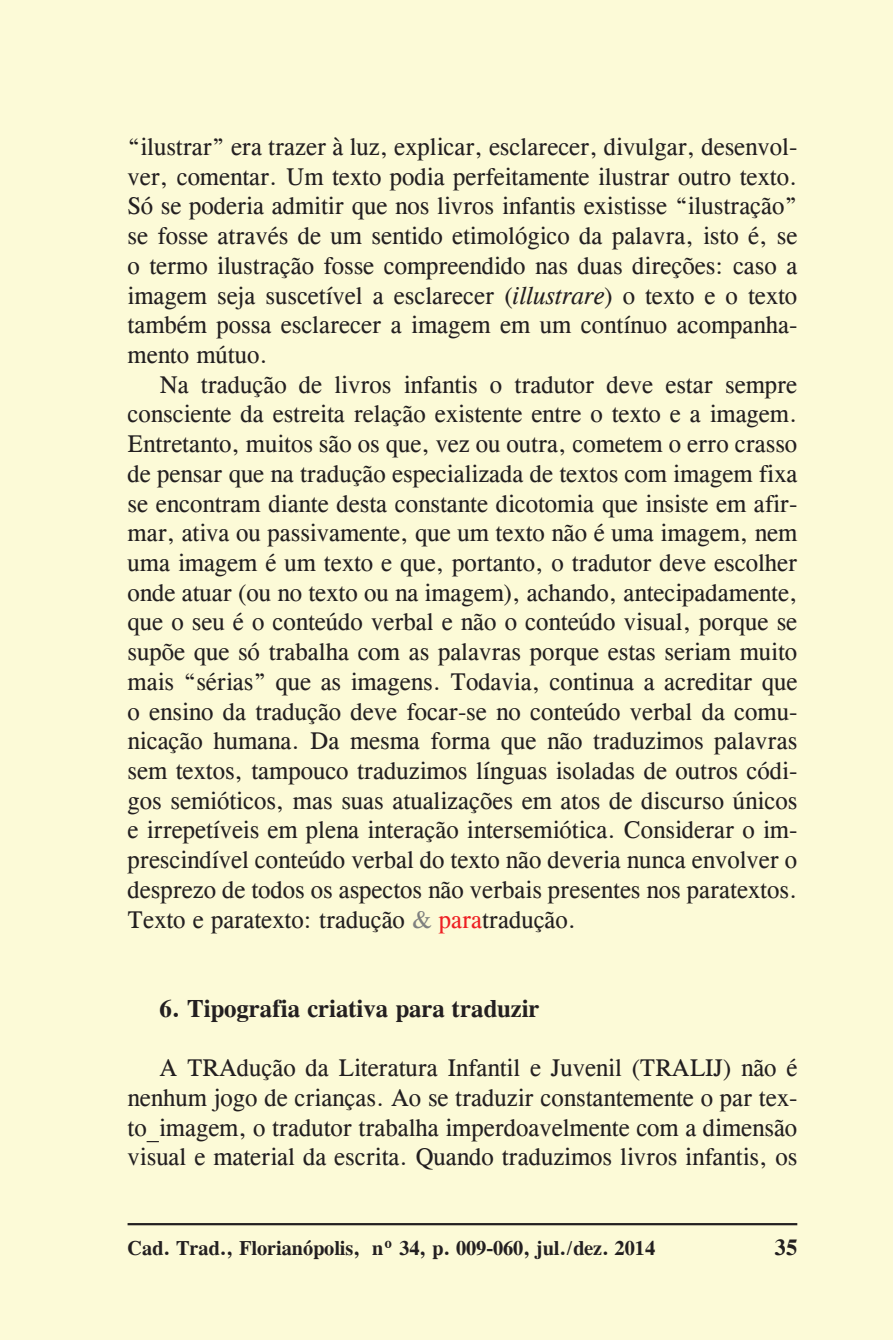
<style>
.page{position:relative;width:893px;height:1340px;background:#fff}
.page>*{position:absolute;margin:0;border:0;box-sizing:border-box;transform-origin:0 0}
.t1{font:24.75px/29.7px "CG Times";color:#231f20;text-align:justify}
.t2{font:700 24.75px "CG Times";color:#231f20}
.t3{font:700 22.5px "CG Times";color:#231f20}
.t4{font:700 20.25px "CG Times";color:#231f20}
.s1{font-style:italic}
.s2{color:#7f807f}
.s3{color:#ee1f23}
.s4{font-style:inherit}
</style>
<div class="page">
<div style="left:0;top:0;width:893px;height:1339px;background:#fcfad7"></div>
<hr style="left:128px;top:1222px;width:669px;height:3px;background:#231f20">
<p class="t1" style="left:128px;top:132px;width:671px">“ilustrar” era trazer à luz, explicar, esclarecer, divulgar, desenvol&shy;ver, comentar. Um texto podia perfeitamente ilustrar outro texto.<br>Só se poderia admitir que nos livros infantis existisse “ilustração” se fosse através de um sentido etimológico da palavra, isto é, se o termo ilustração fosse compreendido nas duas direções: caso a imagem seja suscetível a esclarecer (<span class="s1">illustrare</span>) o texto e o texto também possa esclarecer a imagem em um contínuo acompanha&shy;mento mútuo.</p>
<p class="t1" style="left:128px;top:369px;width:671px;text-indent:32px">Na tradução de livros infantis o tradutor deve estar sempre consciente da estreita relação existente entre o texto e a imagem.<br>Entretanto, muitos são os que, vez ou outra, cometem o erro crasso de pensar que na tradução especializada de textos com imagem fixa se encontram diante desta constante dicotomia que insiste em afir&shy;mar, ativa ou passivamente, que um texto não é uma imagem, nem uma imagem é um texto e que, portanto, o tradutor deve escolher onde atuar (ou no texto ou na imagem), achando, antecipadamente, que o seu é o conteúdo verbal e não o conteúdo visual, porque se supõe que só trabalha com as palavras porque estas seriam muito mais “sérias” que as imagens. Todavia, continua a acreditar que o ensino da tradução deve focar-se no conteúdo verbal da comu&shy;nicação humana. Da mesma forma que não traduzimos palavras sem textos, tampouco traduzimos línguas isoladas de outros códi&shy;gos semióticos, mas suas atualizações em atos de discurso únicos e irrepetíveis em plena interação intersemiótica. Considerar o im&shy;prescindível conteúdo verbal do texto não deveria nunca envolver o desprezo de todos os aspectos não verbais presentes nos paratextos.<br>Texto e paratexto: tradução <span class="s2">&amp;</span> <span class="s3">para</span>tradução.</p>
<p class="t2" style="left:159px;top:993px;width:382px"><span class="s4">6</span>. Tipografia criativa para traduzir</p>
<p class="t1" style="left:128px;top:1052px;width:671px;text-indent:32px">A TRAdução da Literatura Infantil e Juvenil (TRALIJ) não é nenhum jogo de crianças. Ao se traduzir constantemente o par tex&shy;to_imagem, o tradutor trabalha imperdoavelmente com a dimensão visual e material da escrita. Quando traduzimos livros infantis, os</p>
<p class="t4" style="left:128px;top:1235px;width:529px">Cad. Trad., Florianópolis, nº 34, p. 009-060, jul./dez. 2014</p>
<p class="t3" style="left:775px;top:1233px;width:24px">35</p>
</div>
